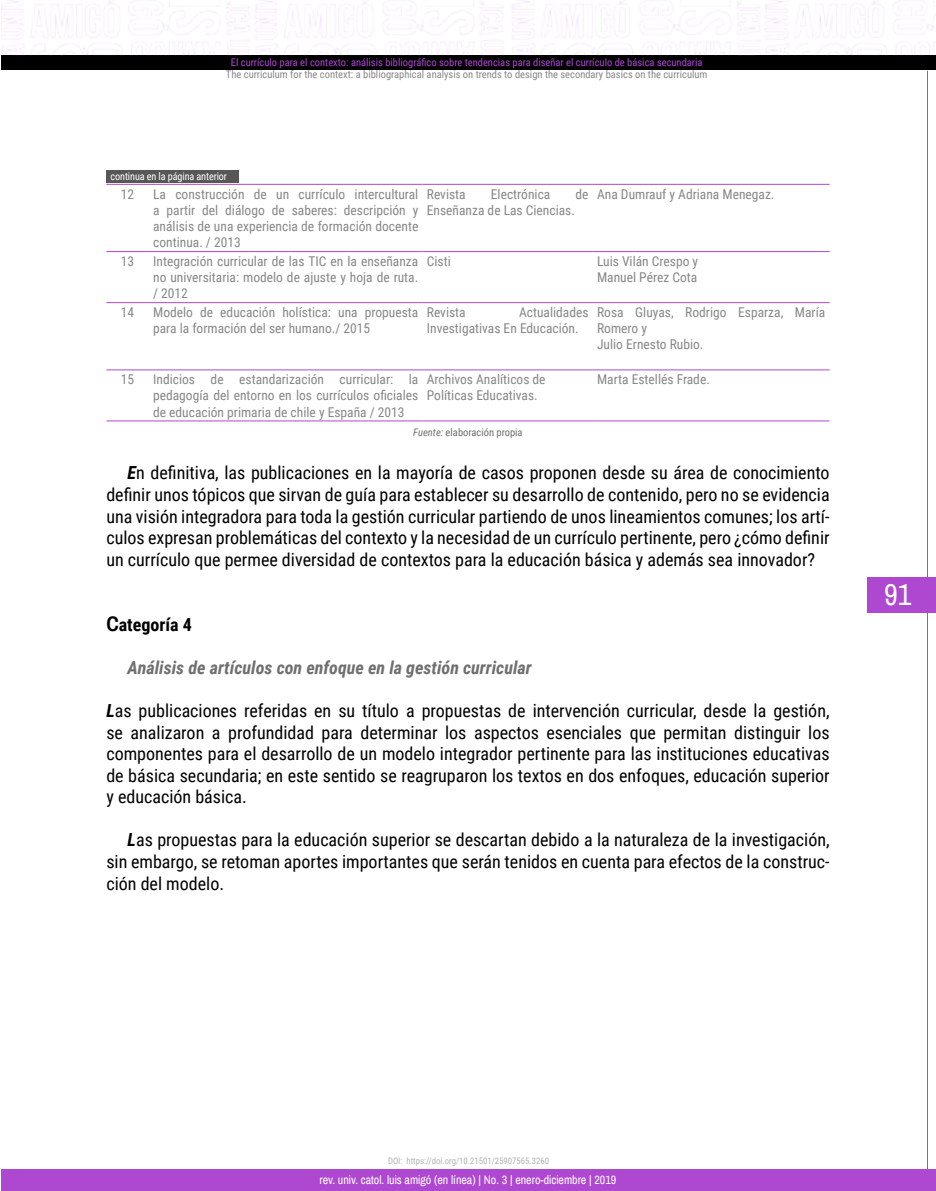
<style>
.page{position:relative;width:936px;height:1191px;background:#fff}
.page>*{position:absolute;margin:0;border:0;box-sizing:border-box;transform-origin:0 0}
.t1{font:30px "Archivo Narrow";color:#fff}
.t2{font:18px/21.6px "Roboto Condensed";color:#000;text-align:justify}
.t3{font:italic 700 18px "Roboto Condensed";color:#706f6f}
.t4{font:700 18px "Roboto Condensed";color:#000}
.t5{font:13.5px/16.2px "Roboto Condensed";color:#878787}
.t6{font:12px "Archivo Narrow";color:#fff}
.t7{font:10.5px "Roboto Condensed";color:#ae48d1}
.t8{font:10.5px "Roboto Condensed";color:#878787}
.t9{font:10.5px "Roboto Condensed";letter-spacing:-.01em;color:#fff}
.t10{font:10.5px "Roboto Condensed";color:#706f6f}
.t11{font:9px "Roboto Condensed";color:#b3b2b2}
.s1{font-style:italic}
.s2{font-weight:700;font-style:italic}
.s3{font-family:"Archivo Narrow";font-size:21px}
</style>
<div class="page">
<div style="left:1px;top:1169px;width:934px;height:22px;background:#ae48d1"></div>
<div style="left:867px;top:577px;width:68px;height:36px;background:#ae48d1"></div>
<div style="left:1px;top:56px;width:934px;height:14px;background:#000"></div>
<img style="left:1px;top:0;width:934px;height:56px">
<hr style="left:927px;top:71px;width:1px;height:1098px;background:#ae48d1">
<hr style="left:106px;top:184px;width:43px;height:1px;background:#ae48d1">
<hr style="left:149px;top:184px;width:273px;height:1px;background:#ae48d1">
<hr style="left:422px;top:184px;width:170px;height:1px;background:#ae48d1">
<hr style="left:592px;top:184px;width:237px;height:1px;background:#ae48d1">
<hr style="left:106px;top:251px;width:43px;height:1px;background:#ae48d1">
<hr style="left:149px;top:251px;width:273px;height:1px;background:#ae48d1">
<hr style="left:422px;top:251px;width:170px;height:1px;background:#ae48d1">
<hr style="left:592px;top:251px;width:237px;height:1px;background:#ae48d1">
<hr style="left:106px;top:302px;width:43px;height:1px;background:#ae48d1">
<hr style="left:149px;top:302px;width:273px;height:1px;background:#ae48d1">
<hr style="left:422px;top:302px;width:170px;height:1px;background:#ae48d1">
<hr style="left:592px;top:302px;width:237px;height:1px;background:#ae48d1">
<hr style="left:106px;top:369px;width:43px;height:1px;background:#ae48d1">
<hr style="left:149px;top:369px;width:273px;height:1px;background:#ae48d1">
<hr style="left:422px;top:369px;width:170px;height:1px;background:#ae48d1">
<hr style="left:592px;top:369px;width:237px;height:1px;background:#ae48d1">
<hr style="left:106px;top:420px;width:43px;height:1px;background:#ae48d1">
<hr style="left:149px;top:420px;width:273px;height:1px;background:#ae48d1">
<hr style="left:422px;top:420px;width:170px;height:1px;background:#ae48d1">
<hr style="left:592px;top:420px;width:237px;height:1px;background:#ae48d1">
<div style="left:106px;top:170px;width:133px;height:13px;background:#575756"></div>
<p class="t7" style="left:231px;top:54px;width:473px">El currículo para el contexto: análisis bibliográfico sobre tendencias para diseñar el currículo de básica secundaria</p>
<p class="t8" style="left:226px;top:67px;width:483px">The curriculum for the context: a bibliographical analysis on trends to design the secondary basics on the curriculum</p>
<p class="t9" style="left:111px;top:168px;width:118px">continua en la página anterior</p>
<p class="t5" style="left:121px;top:185px;width:15px">12</p>
<p class="t5" style="left:153px;top:185px;width:267px;text-align:justify">La construcción de un currículo intercultural a partir del diálogo de saberes: descripción y análisis de una experiencia de formación docente continua. / 2013</p>
<p class="t5" style="left:427px;top:185px;width:40px">Revista</p>
<p class="t5" style="left:491px;top:185px;width:61px">Electrónica</p>
<p class="t5" style="left:575px;top:185px;width:15px">de</p>
<p class="t5" style="left:427px;top:201px;width:150px">Enseñanza de Las Ciencias.</p>
<p class="t5" style="left:597px;top:185px;width:179px">Ana Dumrauf y Adriana Menegaz.</p>
<p class="t5" style="left:121px;top:252px;width:15px">13</p>
<p class="t5" style="left:153px;top:252px;width:267px;text-align:justify">Integración curricular de las TIC en la enseñanza no universitaria: modelo de ajuste y hoja de ruta. / 2012</p>
<p class="t5" style="left:427px;top:252px;width:25px">Cisti</p>
<p class="t5" style="left:597px;top:252px;width:103px">Luis Vilán Crespo y<br>Manuel Pérez Cota</p>
<p class="t5" style="left:121px;top:304px;width:15px">14</p>
<p class="t5" style="left:153px;top:304px;width:267px">Modelo de educación holística: una propuesta para la formación del ser humano./ 2015</p>
<p class="t5" style="left:427px;top:304px;width:40px">Revista</p>
<p class="t5" style="left:427px;top:304px;width:163px;text-indent:92px">Actualidades<br>Investigativas En Educación.</p>
<p class="t5" style="left:597px;top:304px;width:230px">Rosa Gluyas, Rodrigo Esparza, María<br>Romero y<br>Julio Ernesto Rubio.</p>
<p class="t5" style="left:121px;top:371px;width:15px">15</p>
<p class="t5" style="left:153px;top:371px;width:267px;text-align:justify">Indicios de estandarización curricular: la pedagogía del entorno en los currículos oficiales de educación primaria de chile y España / 2013</p>
<p class="t5" style="left:427px;top:371px;width:120px">Archivos Analíticos de<br>Políticas Educativas.</p>
<p class="t5" style="left:597px;top:371px;width:114px">Marta Estellés Frade.</p>
<p class="t10" style="left:413px;top:425px;width:111px"><span class="s1">Fuente:</span> elaboración propia</p>
<p class="t2" style="left:106px;top:461px;width:724px;text-indent:21px"><span class="s2">E</span>n definitiva, las publicaciones en la mayoría de casos proponen desde su área de conocimiento definir unos tópicos que sirvan de guía para establecer su desarrollo de contenido, pero no se evidencia una visión integradora para toda la gestión curricular partiendo de unos lineamientos comunes; los artí&shy;culos expresan problemáticas del contexto y la necesidad de un currículo pertinente, pero ¿cómo definir un currículo que permee diversidad de contextos para la educación básica y además sea innovador?</p>
<p class="t4" style="left:106px;top:612px;width:87px"><span class="s3">C</span>ategoría 4</p>
<p class="t3" style="left:128px;top:655px;width:405px">Análisis de artículos con enfoque en la gestión curricular</p>
<p class="t2" style="left:106px;top:699px;width:724px"><span class="s2">L</span>as publicaciones referidas en su título a propuestas de intervención curricular, desde la gestión, se analizaron a profundidad para determinar los aspectos esenciales que permitan distinguir los componentes para el desarrollo de un modelo integrador pertinente para las instituciones educativas de básica secundaria; en este sentido se reagruparon los textos en dos enfoques, educación superior y educación básica.</p>
<p class="t2" style="left:106px;top:828px;width:724px;text-indent:21px"><span class="s2">L</span>as propuestas para la educación superior se descartan debido a la naturaleza de la investigación, sin embargo, se retoman aportes importantes que serán tenidos en cuenta para efectos de la construc&shy;ción del modelo.</p>
<h1 class="t1" style="left:884px;top:576px;width:29px">91</h1>
<p class="t11" style="left:388px;top:1154px;width:162px">DOI: https://doi.org/10.21501/25907565.3260</p>
<p class="t6" style="left:319px;top:1172px;width:298px">rev. univ. catol. luis amigó (en línea) | No. 3 | enero-diciembre | 2019</p>
</div>
